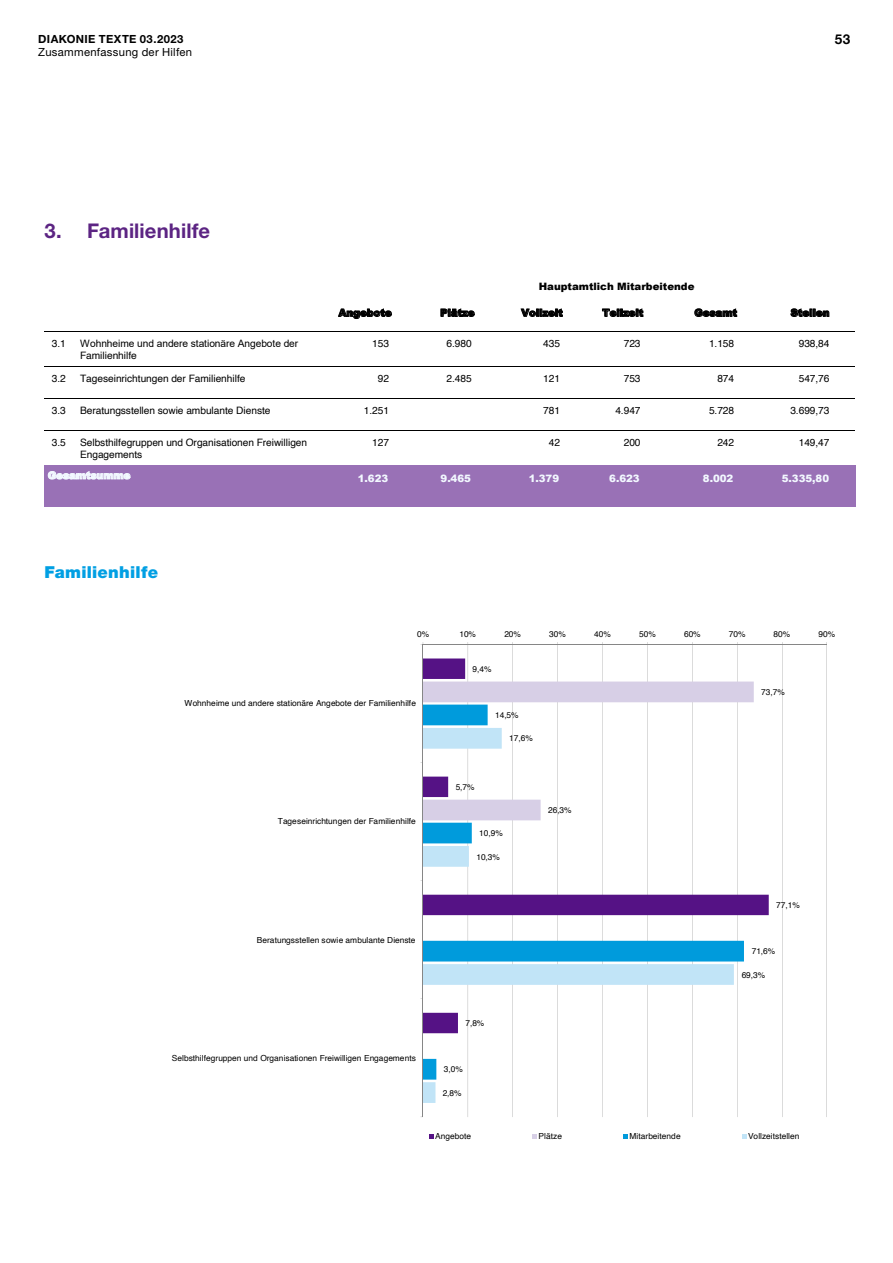
<style>
.page{position:relative;width:893px;height:1263px;background:#fff}
.page>*{position:absolute;margin:0;border:0;box-sizing:border-box;transform-origin:0 0}
._1__Unterebene__1_1{font:700 20.25px "Helvetica Neue LT";letter-spacing:.005em;color:#5c2483}
._3__Unterebene{font:900 16.5px "Helvetica Neue LT";letter-spacing:.015em;color:#009fe3}
.t1{font:900 14.55px "Arial";color:#551285}
.t2{font:700 13.5px "Helvetica Neue LT Com";color:#000}
.t3{font:11.25px "Helvetica Neue LT";letter-spacing:.025em;color:#000}
.t4{font:700 11.25px "Helvetica Neue LT";letter-spacing:.035em;color:#000}
.t5{font:10.2px/11.9px "Helvetica";letter-spacing:-.005em;color:#000}
.t6{font:900 10.2px "Arial";color:#000}
.t7{font:10.2px/11.9px "Arial";letter-spacing:-.005em;color:#000}
.t8{font:900 10.2px "Arial";color:#f2f8ff}
.t9{font:8.4px "Helvetica";letter-spacing:-.005em;color:#000}
.s1{font-family:"Helvetica"}
</style>
<div class="page">
<hr style="left:468px;top:645px;width:1px;height:472px;background:#868686">
<hr style="left:513px;top:645px;width:1px;height:472px;background:#868686">
<hr style="left:557px;top:645px;width:1px;height:472px;background:#868686">
<hr style="left:602px;top:645px;width:1px;height:472px;background:#868686">
<hr style="left:647px;top:645px;width:1px;height:472px;background:#868686">
<hr style="left:692px;top:645px;width:1px;height:472px;background:#868686">
<hr style="left:737px;top:645px;width:1px;height:472px;background:#868686">
<hr style="left:782px;top:645px;width:1px;height:472px;background:#868686">
<hr style="left:827px;top:645px;width:1px;height:472px;background:#868686">
<svg style="left:424px;top:658px;width:345px;height:258px"></svg>
<svg style="left:424px;top:681px;width:330px;height:139px;fill:#d7cfe6"></svg>
<svg style="left:424px;top:705px;width:320px;height:374px"></svg>
<svg style="left:424px;top:728px;width:310px;height:375px"></svg>
<hr style="left:423px;top:644px;width:404px;height:1px;background:#868686">
<hr style="left:423px;top:645px;width:1px;height:472px;background:#868686">
<svg style="left:429px;top:1134px;width:4px;height:4px"></svg>
<svg style="left:533px;top:1134px;width:4px;height:4px"></svg>
<svg style="left:624px;top:1134px;width:4px;height:4px"></svg>
<svg style="left:742px;top:1134px;width:4px;height:4px"></svg>
<hr style="left:44px;top:331px;width:811px;height:1px;background:#000">
<hr style="left:44px;top:367px;width:811px;height:1px;background:#000">
<hr style="left:44px;top:398px;width:811px;height:1px;background:#000">
<hr style="left:44px;top:430px;width:811px;height:1px;background:#000">
<div style="left:44px;top:465px;width:811px;height:42px;background:#9971b6"></div>
<h3 class="t4" style="left:38px;top:32px;width:147px">DIAKONIE TEXTE 03.2023</h3>
<h3 class="t3" style="left:38px;top:46px;width:155px">Zusammenfassung der Hilfen</h3>
<p class="_1__Unterebene__1_1" style="left:45px;top:218px;width:167px">3. Familienhilfe</p>
<p class="t1" style="left:51px;top:231px;width:124px">3 Familienhilfe</p>
<p class="t6" style="left:539px;top:279px;width:157px">Hauptamtlich Mitarbeitende</p>
<h3 class="t2" style="left:835px;top:30px;width:17px">53</h3>
<p class="t6" style="left:339px;top:305px;width:55px">Angebote</p>
<p class="t6" style="left:440px;top:305px;width:36px">Plätze</p>
<p class="t6" style="left:521px;top:305px;width:43px">Vollzeit</p>
<p class="t6" style="left:602px;top:305px;width:42px">Teilzeit</p>
<p class="t6" style="left:694px;top:305px;width:44px">Gesamt</p>
<p class="t6" style="left:791px;top:305px;width:40px">Stellen</p>
<p class="t5" style="left:52px;top:338px;width:16px">3.1</p>
<p class="t7" style="left:80px;top:337px;width:220px">Wohnheime und andere stationäre Angebote der<br><span class="s1">Familienhilfe</span></p>
<p class="t5" style="left:372px;top:338px;width:18px">153</p>
<p class="t5" style="left:447px;top:338px;width:27px">6.980</p>
<p class="t5" style="left:543px;top:338px;width:18px">435</p>
<p class="t5" style="left:624px;top:338px;width:18px">723</p>
<p class="t5" style="left:709px;top:338px;width:27px">1.158</p>
<p class="t5" style="left:799px;top:338px;width:32px">938,84</p>
<p class="t5" style="left:52px;top:373px;width:16px">3.2</p>
<p class="t5" style="left:80px;top:373px;width:167px">Tageseinrichtungen der Familienhilfe</p>
<p class="t5" style="left:378px;top:373px;width:13px">92</p>
<p class="t5" style="left:447px;top:373px;width:27px">2.485</p>
<p class="t5" style="left:543px;top:373px;width:18px">121</p>
<p class="t5" style="left:624px;top:373px;width:18px">753</p>
<p class="t5" style="left:717px;top:373px;width:18px">874</p>
<p class="t5" style="left:799px;top:373px;width:32px">547,76</p>
<p class="t5" style="left:52px;top:405px;width:16px">3.3</p>
<p class="t5" style="left:80px;top:405px;width:192px">Beratungsstellen sowie ambulante Dienste</p>
<p class="t5" style="left:364px;top:405px;width:27px">1.251</p>
<p class="t5" style="left:543px;top:405px;width:18px">781</p>
<p class="t5" style="left:615px;top:405px;width:27px">4.947</p>
<p class="t5" style="left:709px;top:405px;width:27px">5.728</p>
<p class="t5" style="left:790px;top:405px;width:41px">3.699,73</p>
<p class="t5" style="left:52px;top:436px;width:16px">3.5</p>
<p class="t5" style="left:80px;top:436px;width:229px">Selbsthilfegruppen und Organisationen Freiwilligen<br>Engagements</p>
<p class="t5" style="left:372px;top:436px;width:18px">127</p>
<p class="t5" style="left:549px;top:436px;width:13px">42</p>
<p class="t5" style="left:624px;top:436px;width:18px">200</p>
<p class="t5" style="left:717px;top:436px;width:18px">242</p>
<p class="t5" style="left:799px;top:436px;width:32px">149,47</p>
<p class="t8" style="left:48px;top:468px;width:84px">Gesamtsumme</p>
<p class="t8" style="left:358px;top:471px;width:32px">1.623</p>
<p class="t8" style="left:440px;top:471px;width:32px">9.465</p>
<p class="t8" style="left:529px;top:471px;width:32px">1.379</p>
<p class="t8" style="left:609px;top:471px;width:32px">6.623</p>
<p class="t8" style="left:703px;top:471px;width:32px">8.002</p>
<p class="t8" style="left:782px;top:471px;width:49px">5.335,80</p>
<p class="_3__Unterebene" style="left:45px;top:563px;width:115px">Familienhilfe</p>
<p class="t9" style="left:417px;top:628px;width:14px">0%</p>
<p class="t9" style="left:459px;top:628px;width:18px">10%</p>
<p class="t9" style="left:504px;top:628px;width:18px">20%</p>
<p class="t9" style="left:549px;top:628px;width:18px">30%</p>
<p class="t9" style="left:594px;top:628px;width:18px">40%</p>
<p class="t9" style="left:639px;top:628px;width:18px">50%</p>
<p class="t9" style="left:684px;top:628px;width:18px">60%</p>
<p class="t9" style="left:729px;top:628px;width:18px">70%</p>
<p class="t9" style="left:774px;top:628px;width:18px">80%</p>
<p class="t9" style="left:818px;top:628px;width:18px">90%</p>
<p class="t9" style="left:185px;top:697px;width:233px">Wohnheime und andere stationäre Angebote der Familienhilfe</p>
<p class="t9" style="left:278px;top:815px;width:139px">Tageseinrichtungen der Familienhilfe</p>
<p class="t9" style="left:257px;top:933px;width:160px">Beratungsstellen sowie ambulante Dienste</p>
<p class="t9" style="left:172px;top:1051px;width:245px">Selbsthilfegruppen und Organisationen Freiwilligen Engagements</p>
<p class="t9" style="left:473px;top:663px;width:20px">9,4%</p>
<p class="t9" style="left:495px;top:709px;width:25px">14,5%</p>
<p class="t9" style="left:509px;top:732px;width:25px">17,6%</p>
<p class="t9" style="left:456px;top:781px;width:20px">5,7%</p>
<p class="t9" style="left:479px;top:827px;width:25px">10,9%</p>
<p class="t9" style="left:476px;top:850px;width:25px">10,3%</p>
<p class="t9" style="left:548px;top:804px;width:25px">26,3%</p>
<p class="t9" style="left:465px;top:1017px;width:20px">7,8%</p>
<p class="t9" style="left:444px;top:1063px;width:20px">3,0%</p>
<p class="t9" style="left:443px;top:1086px;width:20px">2,8%</p>
<p class="t9" style="left:761px;top:686px;width:25px">73,7%</p>
<p class="t9" style="left:776px;top:899px;width:25px">77,1%</p>
<p class="t9" style="left:752px;top:945px;width:25px">71,6%</p>
<p class="t9" style="left:742px;top:968px;width:25px">69,3%</p>
<p class="t9" style="left:435px;top:1129px;width:38px">Angebote</p>
<p class="t9" style="left:539px;top:1129px;width:25px">Plätze</p>
<p class="t9" style="left:630px;top:1129px;width:53px">Mitarbeitende</p>
<p class="t9" style="left:748px;top:1129px;width:53px">Vollzeitstellen</p>
</div>
